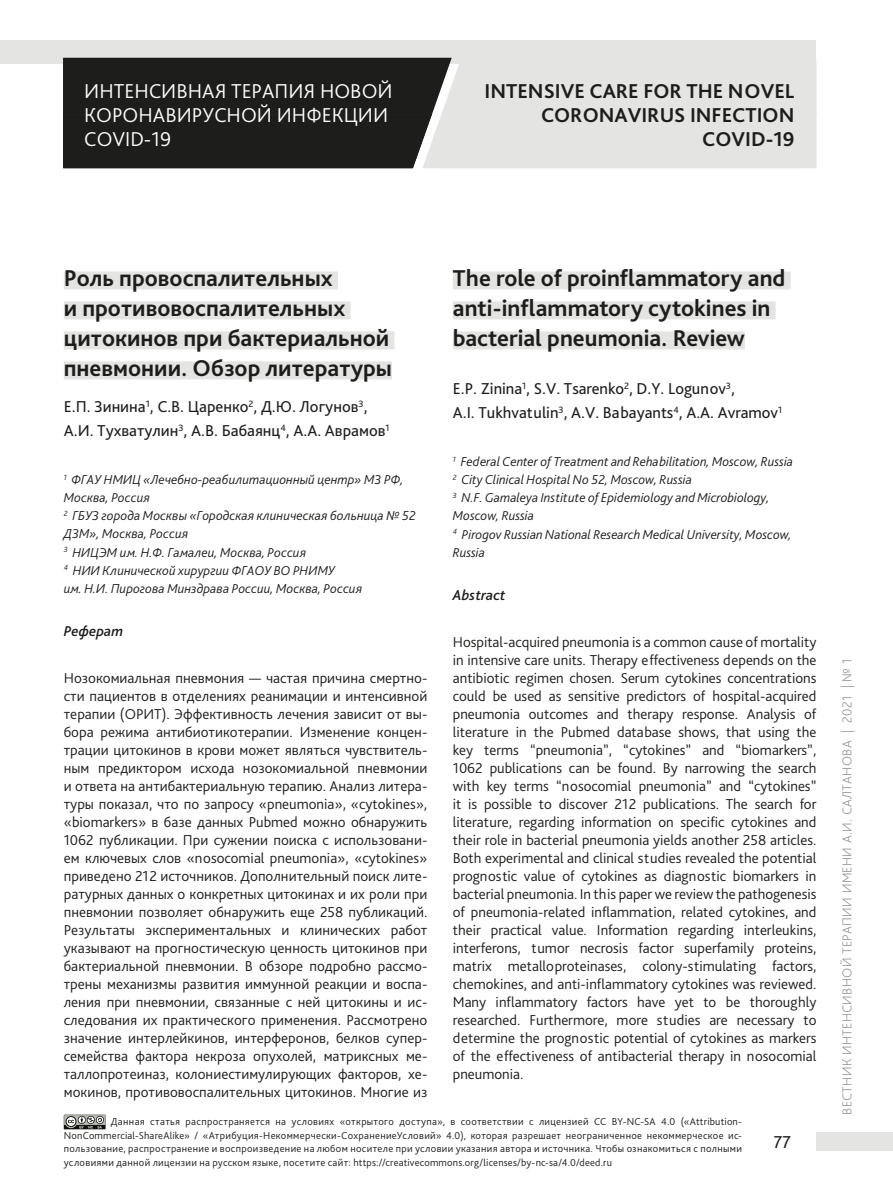
<style>
.page{position:relative;width:893px;height:1191px;background:#fff}
.page>*{position:absolute;margin:0;border:0;box-sizing:border-box;transform-origin:0 0}
.t1{font:700 24px/30px "Bliss Pro";color:#1d1d1b}
.t2{font:300 21px/24px "Bliss Pro";color:#fff}
.t3{font:700 21px/24px "Bliss Pro";color:#1d1d1b;text-align:right}
.t4{font:18px "Bliss Pro";color:#1d1d1b}
.t5{font:16.5px/24px "Bliss Pro";color:#1d1d1b}
.t6{font:300 15px/18px "Bliss Pro";color:#1d1d1b;text-align:justify}
.t7{font:italic 500 15px "Bliss Pro";color:#1d1d1b}
.t8{font:italic 300 13.5px/18px "Bliss Pro";color:#1d1d1b}
.t9{font:200 13.5px "Bliss Pro";letter-spacing:.025em;color:#878787}
.t10{font:300 10.5px/13.5px "Bliss Pro";letter-spacing:.02em;color:#1d1d1b;text-align:justify}
</style>
<div class="page">
<div style="left:816px;top:1132px;width:77px;height:18px;background:#e4e4e3"></div>
<div style="left:1px;top:40px;width:815px;height:23px;background:#e4e4e3"></div>
<svg style="left:62px;top:57px;width:754px;height:111px;background:#838382"></svg>
<div style="left:64px;top:271px;width:274px;height:18px;background:#e4e4e3"></div>
<div style="left:64px;top:301px;width:286px;height:18px;background:#e4e4e3"></div>
<div style="left:64px;top:331px;width:330px;height:18px;background:#e4e4e3"></div>
<div style="left:64px;top:361px;width:328px;height:18px;background:#e4e4e3"></div>
<div style="left:453px;top:271px;width:338px;height:18px;background:#e4e4e3"></div>
<div style="left:453px;top:301px;width:323px;height:18px;background:#e4e4e3"></div>
<div style="left:453px;top:331px;width:292px;height:18px;background:#e4e4e3"></div>
<svg style="left:64px;top:1114px;width:42px;height:16px"></svg>
<h2 class="t2" style="left:84px;top:79px;width:310px">ИНТЕНСИВНАЯ ТЕРАПИЯ НОВОЙ<br>КОРОНАВИРУСНОЙ ИНФЕКЦИИ<br>COVID-19</h2>
<h2 class="t3" style="left:485px;top:79px;width:311px">INTENSIVE CARE FOR THE NOVEL<br>CORONAVIRUS INFECTION<br>COVID-19</h2>
<h1 class="t1" style="left:453px;top:263px;width:334px">The role of proinflammatory and anti-inflammatory cytokines in bacterial pneumonia. Review</h1>
<p class="t5" style="left:453px;top:376px;width:331px">E.P. Zinina<sup>1</sup>, S.V. Tsarenko<sup>2</sup>, D.Y. Logunov<sup>3</sup>,<br>A.I. Tukhvatulin<sup>3</sup>, A.V. Babayants<sup>4</sup>, А.А. Avramov<sup>1</sup></p>
<p class="t8" style="left:453px;top:452px;width:342px"><sup>1</sup> Federal Center of Treatment and Rehabilitation, Moscow, Russia <sup>2</sup> City Clinical Hospital No 52, Moscow, Russia<br><sup>3</sup> N.F. Gamaleya Institute of Epidemiology and Microbiology, Moscow, Russia<br><sup>4</sup> Pirogov Russian National Research Medical University, Moscow, Russia</p>
<p class="t7" style="left:453px;top:586px;width:54px">Abstract</p>
<p class="t6" style="left:453px;top:632px;width:365px">Hospital-acquired pneumonia is a common cause of mortality in intensive care units. Therapy effectiveness depends on the antibiotic regimen chosen. Serum cytokines concentrations could be used as sensitive predictors of hospital-acquired pneumonia outcomes and therapy response. Analysis of literature in the Pubmed database shows, that using the key terms “pneumonia”, “cytokines” and “biomarkers”, 1062 publications can be found. By narrowing the search with key terms “nosocomial pneumonia” and “cytokines” it is possible to discover 212 publications. The search for literature, regarding information on specific cytokines and their role in bacterial pneumonia yields another 258 articles.<br>Both experimental and clinical studies revealed the potential prognostic value of cytokines as diagnostic biomarkers in bacterial pneumonia. In this paper we review the pathogenesis of pneumonia-related inflammation, related cytokines, and their practical value. Information regarding interleukins, interferons, tumor necrosis factor superfamily proteins, matrix metalloproteinases, colony-stimulating factors, chemokines, and anti-inflammatory cytokines was reviewed.<br>Many inflammatory factors have yet to be thoroughly researched. Furthermore, more studies are necessary to determine the prognostic potential of cytokines as markers of the effectiveness of antibacterial therapy in nosocomial pneumonia.</p>
<p class="t10" style="left:64px;top:1114px;width:680px;text-indent:47px">Данная статья распространяется на условиях «открытого доступа», в соответствии с лицензией CC BY-NC-SA 4.0 («Attribution-NonCommercial-ShareAlike» / «Атрибуция-Некоммерчески-СохранениеУсловий» 4.0), которая разрешает неограниченное некоммерческое ис&shy;пользование, распространение и воспроизведение на любом носителе при условии указания автора и источника. Чтобы ознакомиться с полными условиями данной лицензии на русском языке, посетите сайт: https://creativecommons.org/licenses/by-nc-sa/4.0/deed.ru</p>
<h1 class="t1" style="left:64px;top:263px;width:330px">Роль провоспалительных<br>и противовоспалительных цитокинов при бактериальной пневмонии. Обзор литературы</h1>
<p class="t5" style="left:64px;top:394px;width:327px">Е.П. Зинина<sup>1</sup>, С.В. Царенко<sup>2</sup>, Д.Ю. Логунов<sup>3</sup>,<br>А.И. Тухватулин<sup>3</sup>, А.В. Бабаянц<sup>4</sup>, А.А. Аврамов<sup>1</sup></p>
<p class="t8" style="left:64px;top:470px;width:354px"><sup>1</sup> ФГАУ НМИЦ «Лечебно-реабилитационный центр» МЗ РФ, Москва, Россия<br><sup>2</sup> ГБУЗ города Москвы «Городская клиническая больница № 52<br>ДЗМ», Москва, Россия<br><sup>3</sup> НИЦЭМ им. Н.Ф. Гамалеи, Москва, Россия<br><sup>4</sup> НИИ Клинической хирургии ФГАОУ ВО РНИМУ<br>им. Н.И. Пирогова Минздрава России, Москва, Россия</p>
<p class="t7" style="left:64px;top:622px;width:61px">Реферат</p>
<p class="t6" style="left:64px;top:668px;width:365px">Нозокомиальная пневмония — частая причина смертно&shy;сти пациентов в отделениях реанимации и интенсивной терапии (ОРИТ). Эффективность лечения зависит от вы&shy;бора режима антибиотикотерапии. Изменение концен&shy;трации цитокинов в крови может являться чувствитель&shy;ным предиктором исхода нозокомиальной пневмонии и ответа на антибактериальную терапию. Анализ литера&shy;туры показал, что по запросу «pneumonia», «cytokines», «biomarkers» в базе данных Pubmed можно обнаружить 1062 публикации. При сужении поиска с использовани&shy;ем ключевых слов «nosocomial pneumonia», «cytokines» приведено 212 источников. Дополнительный поиск лите&shy;ратурных данных о конкретных цитокинах и их роли при пневмонии позволяет обнаружить еще 258 публикаций.<br>Результаты экспериментальных и клинических работ указывают на прогностическую ценность цитокинов при бактериальной пневмонии. В обзоре подробно рассмо&shy;трены механизмы развития иммунной реакции и воспа&shy;ления при пневмонии, связанные с ней цитокины и ис&shy;следования их практического применения. Рассмотрено значение интерлейкинов, интерферонов, белков супер&shy;семейства фактора некроза опухолей, матриксных ме&shy;таллопротеиназ, колониестимулирующих факторов, хе&shy;мокинов, противовоспалительных цитокинов. Многие из</p>
<p class="t4" style="left:774px;top:1131px;width:19px">77</p>
<p class="t9" style="left:839px;top:1114px;width:458px;rotate:-90deg">ВЕСТНИК ИНТЕНСИВНОЙ ТЕРАПИИ ИМЕНИ А.И. САЛТАНОВА | 2021 | № 1</p>
</div>
